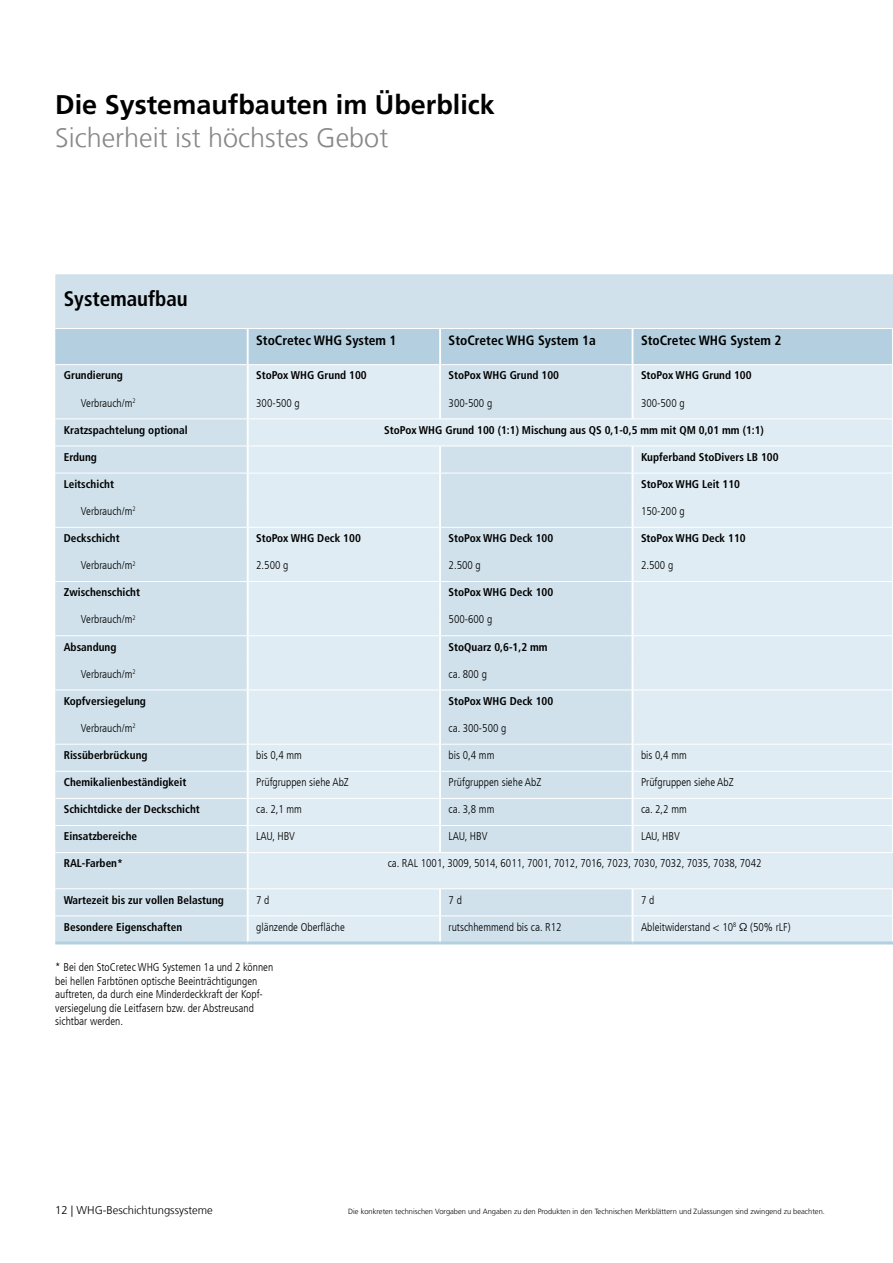
<style>
.page{position:relative;width:893px;height:1263px;background:#fff}
.page>*{position:absolute;margin:0;border:0;box-sizing:border-box;transform-origin:0 0}
.t1{font:700 27px "Sto Frutiger";color:#000}
.t2{font:300 27px "Sto Frutiger";color:#878787}
.t3{font:700 condensed 21px "Sto Frutiger";color:#000}
.t4{font:700 condensed 13.5px "Sto Frutiger";color:#000}
.t5{font:300 condensed 11.25px/13.5px "Sto Frutiger";color:#000}
.t6{font:700 condensed 11.25px "Sto Frutiger";color:#000}
.t7{font:300 11.25px "Sto Frutiger";color:#000}
.t8{font:300 7.5px "Sto Frutiger";color:#000}
</style>
<div class="page">
<div style="left:55px;top:274px;width:838px;height:667px;background:#d0e1eb"></div>
<svg style="left:249px;top:853px;width:644px;height:88px;fill:#e0ecf3"></svg>
<hr style="left:55px;top:941px;width:193px;height:3px;background:#b4d0e0">
<hr style="left:248px;top:941px;width:192px;height:3px;background:#b4d0e0">
<hr style="left:440px;top:941px;width:192px;height:3px;background:#b4d0e0">
<hr style="left:632px;top:941px;width:261px;height:3px;background:#b4d0e0">
<hr style="left:247px;top:853px;width:2px;height:35px;background:#fff">
<svg style="left:55px;top:328px;width:838px;height:525px"></svg>
<hr style="left:55px;top:888px;width:193px;height:1px;background:#fff">
<hr style="left:247px;top:889px;width:2px;height:26px;background:#fff">
<hr style="left:248px;top:888px;width:192px;height:1px;background:#fff">
<hr style="left:439px;top:889px;width:2px;height:26px;background:#fff">
<hr style="left:440px;top:888px;width:192px;height:1px;background:#fff">
<hr style="left:632px;top:888px;width:261px;height:1px;background:#fff">
<hr style="left:55px;top:915px;width:193px;height:1px;background:#fff">
<hr style="left:247px;top:916px;width:2px;height:25px;background:#fff">
<hr style="left:248px;top:915px;width:192px;height:1px;background:#fff">
<hr style="left:439px;top:916px;width:2px;height:25px;background:#fff">
<hr style="left:440px;top:915px;width:192px;height:1px;background:#fff">
<svg style="left:632px;top:889px;width:1px;height:52px"></svg>
<hr style="left:632px;top:915px;width:261px;height:1px;background:#fff">
<svg style="left:892px;top:889px;width:1px;height:53px"></svg>
<h1 class="t1" style="left:55px;top:89px;width:441px">Die Systemaufbauten im Überblick</h1>
<h1 class="t2" style="left:55px;top:122px;width:335px">Sicherheit ist höchstes Gebot</h1>
<h2 class="t3" style="left:64px;top:286px;width:126px">Systemaufbau</h2>
<p class="t4" style="left:256px;top:332px;width:142px">StoCretec WHG System 1</p>
<p class="t4" style="left:449px;top:332px;width:149px">StoCretec WHG System 1a</p>
<p class="t4" style="left:641px;top:332px;width:142px">StoCretec WHG System 2</p>
<p class="t6" style="left:64px;top:369px;width:61px">Grundierung</p>
<p class="t6" style="left:256px;top:369px;width:112px">StoPox WHG Grund 100</p>
<p class="t6" style="left:449px;top:369px;width:112px">StoPox WHG Grund 100</p>
<p class="t6" style="left:641px;top:369px;width:112px">StoPox WHG Grund 100</p>
<p class="t5" style="left:81px;top:396px;width:56px">Verbrauch/m<sup>2</sup></p>
<p class="t5" style="left:256px;top:396px;width:45px">300-500 g</p>
<p class="t5" style="left:449px;top:396px;width:45px">300-500 g</p>
<p class="t5" style="left:641px;top:396px;width:45px">300-500 g</p>
<p class="t6" style="left:64px;top:423px;width:125px">Kratzspachtelung optional</p>
<p class="t6" style="left:384px;top:423px;width:381px">StoPox WHG Grund 100 (1:1) Mischung aus QS 0,1-0,5 mm mit QM 0,01 mm (1:1)</p>
<p class="t6" style="left:64px;top:450px;width:35px">Erdung</p>
<p class="t6" style="left:641px;top:450px;width:139px">Kupferband StoDivers LB 100</p>
<p class="t6" style="left:64px;top:477px;width:52px">Leitschicht</p>
<p class="t6" style="left:641px;top:477px;width:101px">StoPox WHG Leit 110</p>
<p class="t5" style="left:81px;top:504px;width:56px">Verbrauch/m<sup>2</sup></p>
<p class="t5" style="left:641px;top:504px;width:45px">150-200 g</p>
<p class="t6" style="left:64px;top:531px;width:57px">Deckschicht</p>
<p class="t6" style="left:256px;top:531px;width:106px">StoPox WHG Deck 100</p>
<p class="t6" style="left:449px;top:531px;width:106px">StoPox WHG Deck 100</p>
<p class="t6" style="left:641px;top:531px;width:106px">StoPox WHG Deck 110</p>
<p class="t5" style="left:81px;top:559px;width:56px">Verbrauch/m<sup>2</sup></p>
<p class="t5" style="left:256px;top:559px;width:34px">2.500 g</p>
<p class="t5" style="left:449px;top:559px;width:34px">2.500 g</p>
<p class="t5" style="left:641px;top:559px;width:34px">2.500 g</p>
<p class="t6" style="left:64px;top:586px;width:78px">Zwischenschicht</p>
<p class="t6" style="left:449px;top:586px;width:106px">StoPox WHG Deck 100</p>
<p class="t5" style="left:81px;top:613px;width:56px">Verbrauch/m<sup>2</sup></p>
<p class="t5" style="left:449px;top:613px;width:45px">500-600 g</p>
<p class="t6" style="left:64px;top:640px;width:54px">Absandung</p>
<p class="t6" style="left:449px;top:640px;width:101px">StoQuarz 0,6-1,2 mm</p>
<p class="t5" style="left:81px;top:667px;width:56px">Verbrauch/m<sup>2</sup></p>
<p class="t5" style="left:449px;top:667px;width:40px">ca. 800 g</p>
<p class="t6" style="left:64px;top:694px;width:84px">Kopfversiegelung</p>
<p class="t6" style="left:449px;top:694px;width:106px">StoPox WHG Deck 100</p>
<p class="t5" style="left:81px;top:721px;width:56px">Verbrauch/m<sup>2</sup></p>
<p class="t5" style="left:449px;top:721px;width:59px">ca. 300-500 g</p>
<p class="t6" style="left:64px;top:748px;width:85px">Rissüberbrückung</p>
<p class="t5" style="left:256px;top:748px;width:47px">bis 0,4 mm</p>
<p class="t5" style="left:449px;top:748px;width:47px">bis 0,4 mm</p>
<p class="t5" style="left:641px;top:748px;width:47px">bis 0,4 mm</p>
<p class="t6" style="left:64px;top:775px;width:124px">Chemikalienbeständigkeit</p>
<p class="t5" style="left:256px;top:776px;width:94px">Prüfgruppen siehe AbZ</p>
<p class="t5" style="left:449px;top:776px;width:94px">Prüfgruppen siehe AbZ</p>
<p class="t5" style="left:641px;top:776px;width:94px">Prüfgruppen siehe AbZ</p>
<p class="t6" style="left:64px;top:803px;width:138px">Schichtdicke der Deckschicht</p>
<p class="t5" style="left:256px;top:803px;width:47px">ca. 2,1 mm</p>
<p class="t5" style="left:449px;top:803px;width:47px">ca. 3,8 mm</p>
<p class="t5" style="left:641px;top:803px;width:47px">ca. 2,2 mm</p>
<p class="t6" style="left:64px;top:830px;width:75px">Einsatzbereiche</p>
<p class="t5" style="left:256px;top:830px;width:40px">LAU, HBV</p>
<p class="t5" style="left:449px;top:830px;width:40px">LAU, HBV</p>
<p class="t5" style="left:641px;top:830px;width:40px">LAU, HBV</p>
<p class="t6" style="left:64px;top:857px;width:61px">RAL-Farben*</p>
<p class="t5" style="left:388px;top:857px;width:375px">ca. RAL 1001, 3009, 5014, 6011, 7001, 7012, 7016, 7023, 7030, 7032, 7035, 7038, 7042</p>
<p class="t6" style="left:64px;top:893px;width:162px">Wartezeit bis zur vollen Belastung</p>
<p class="t5" style="left:256px;top:893px;width:15px">7 d</p>
<p class="t5" style="left:449px;top:893px;width:15px">7 d</p>
<p class="t5" style="left:641px;top:893px;width:15px">7 d</p>
<p class="t6" style="left:64px;top:920px;width:120px">Besondere Eigenschaften</p>
<p class="t5" style="left:256px;top:920px;width:90px">glänzende Oberfläche</p>
<p class="t5" style="left:449px;top:920px;width:114px">rutschhemmend bis ca. R12</p>
<p class="t5" style="left:641px;top:920px;width:151px">Ableitwiderstand &lt; 10<sup>8</sup> Ω (50% rLF)</p>
<p class="t5" style="left:55px;top:960px;width:219px">* Bei den StoCretec WHG Systemen 1a und 2 können bei hellen Farbtönen optische Beeinträchtigungen auftreten, da durch eine Minderdeckkraft der Kopf&shy;versiegelung die Leitfasern bzw. der Abstreusand sichtbar werden.</p>
<p class="t7" style="left:55px;top:1204px;width:159px">12 | WHG-Beschichtungssysteme</p>
<p class="t8" style="left:348px;top:1207px;width:478px">Die konkreten technischen Vorgaben und Angaben zu den Produkten in den Technischen Merkblättern und Zulassungen sind zwingend zu beachten.</p>
</div>
